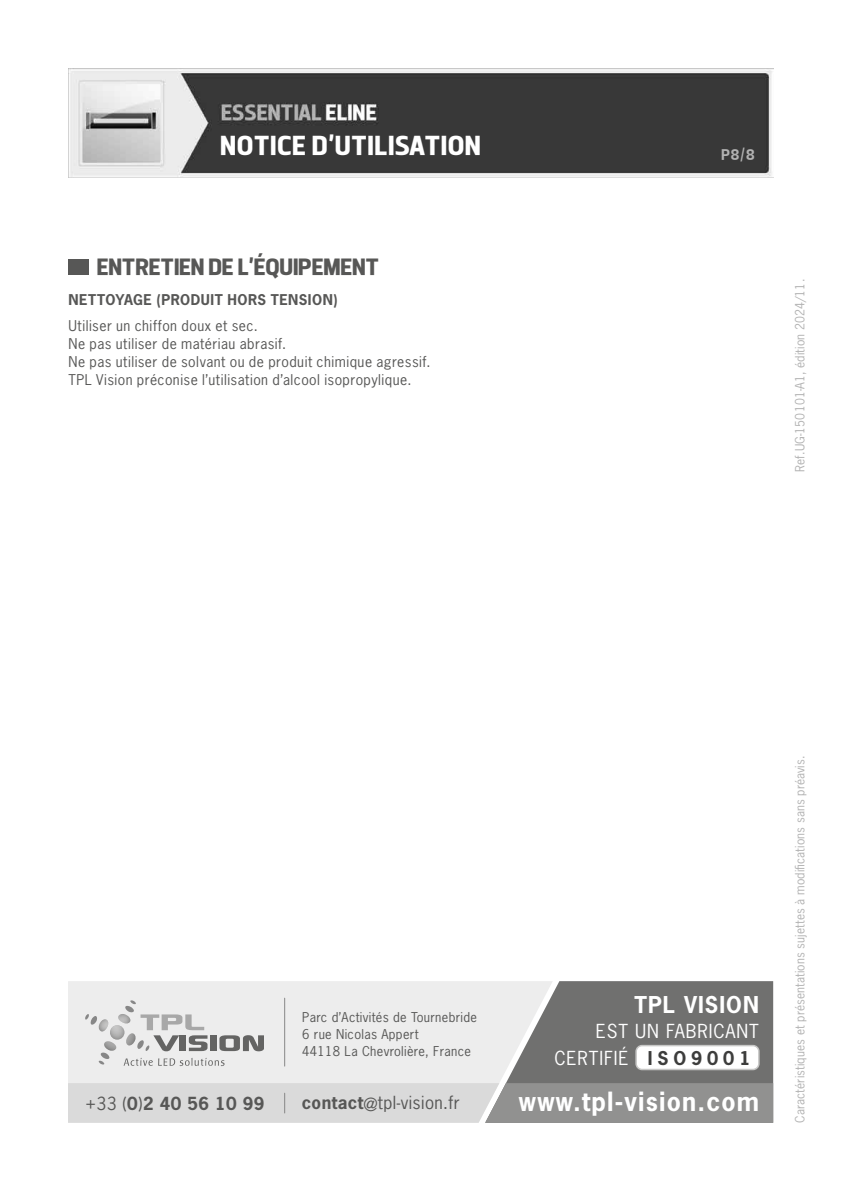
<style>
.page{position:relative;width:842px;height:1191px;background:#fff}
.page>*{position:absolute;margin:0;border:0;box-sizing:border-box;transform-origin:0 0}
.t1{font:700 28px "Dyno";color:#fff}
.t2{font:700 25px "News Gothic Std";letter-spacing:.05em;color:#fff}
.t3{font:700 24px "Dyno";letter-spacing:-.025em;color:#575756}
.t4{font:700 21.8px "News Gothic Std";letter-spacing:.05em;color:#fff}
.t5{font:18.2px/27.2px "News Gothic Std";letter-spacing:.05em;color:#fff}
.t6{font:17px "News Gothic Std";letter-spacing:.025em;color:#575756}
.t7{font:700 17px "News Gothic Std";letter-spacing:.025em;color:#575756}
.t8{font:16px "Dyno";color:#b2b2b2}
.t9{font:14px/18px "News Gothic Std";letter-spacing:.035em;color:#575756}
.t10{font:700 14px "News Gothic Std";letter-spacing:.035em;color:#575756}
.t11{font:12.8px/17px "News Gothic Std";letter-spacing:.025em;color:#575756}
.t12{font:12px "News Gothic Std";letter-spacing:.01em;color:#b2b2b2}
.s1{font-weight:700;font-size:18px;color:#3d3d3c}
.s2{font-weight:400}
.s3{font-weight:700}
</style>
<div class="page">
<div style="left:553px;top:981px;width:220px;height:102px;background:#70706f"></div>
<svg style="left:68px;top:981px;width:485px;height:102px;background:#e6e6e6"></svg>
<svg style="left:85px;top:1000px;width:179px;height:66px;background:#d6d6d6"></svg>
<div style="left:636px;top:1045px;width:123px;height:24px;background:#fff;border-radius:6px"></div>
<div style="left:635px;top:1044px;width:125px;height:26px;border:2px solid #c7c7c6;border-radius:6px"></div>
<svg style="left:68px;top:1083px;width:705px;height:39px;background:#bdbdbd"></svg>
<hr style="left:284px;top:998px;width:1px;height:68px;background:#878787">
<img style="left:68px;top:68px;width:706px;height:110px">
<div style="left:68px;top:259px;width:20px;height:15px;background:#575756"></div>
<h1 class="t1" style="left:220px;top:128px;width:262px">NOTICE D’UTILISATION</h1>
<h3 class="t3" style="left:96px;top:252px;width:284px">ENTRETIEN DE L’ÉQUIPEMENT</h3>
<p class="t10" style="left:69px;top:290px;width:271px">NETTOYAGE (PRODUIT HORS TENSION)</p>
<p class="t9" style="left:69px;top:317px;width:363px">Utiliser un chiffon doux et sec.<br>Ne pas utiliser de matériau abrasif.<br>Ne pas utiliser de solvant ou de produit chimique agressif.<br>TPL Vision préconise l’utilisation d’alcool isopropylique.</p>
<p class="t8" style="left:721px;top:144px;width:36px">P8/8</p>
<p class="t12" style="left:792px;top:472px;width:194px;rotate:-90deg">Ref.UG-150101-A1, édition 2024/11.</p>
<p class="t11" style="left:302px;top:1009px;width:176px">Parc d’Activités de Tournebride<br>6 rue Nicolas Appert<br>44118 La Chevrolière, France</p>
<h3 class="t4" style="left:635px;top:990px;width:126px">TPL VISION</h3>
<h3 class="t5" style="left:554px;top:1017px;width:206px;text-indent:42px">EST UN FABRICANT<br>CERTIFIÉ <span class="s1">I S O 9 0 0 1</span></h3>
<p class="t7" style="left:85px;top:1092px;width:181px"><span class="s2">+33 (</span>0<span class="s2">)</span>2 40 56 10 99</p>
<p class="t6" style="left:302px;top:1092px;width:160px"><span class="s3">contact</span>@tpl-vision.fr</p>
<h2 class="t2" style="left:519px;top:1085px;width:242px">www.tpl-vision.com</h2>
<p class="t12" style="left:792px;top:1123px;width:369px;rotate:-90deg">Caractéristiques et présentations sujettes à modifications sans préavis.</p>
</div>
